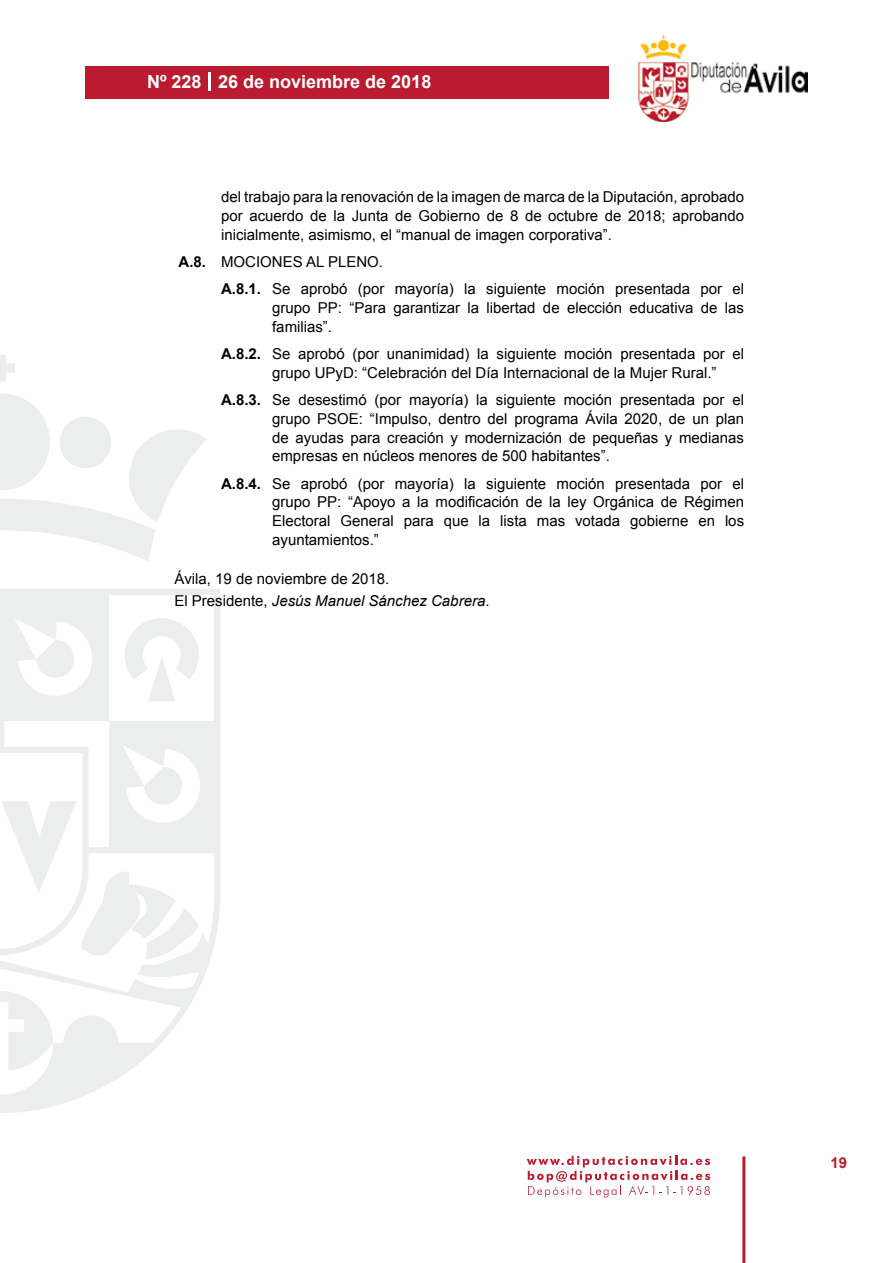
<style>
.page{position:relative;width:893px;height:1263px;background:#fff}
.page>*{position:absolute;margin:0;border:0;box-sizing:border-box;transform-origin:0 0}
.t1{font:700 18px "Arial";color:#fff}
.t2{font:15px/18.8px "Arial";color:#000}
.t3{font:700 15px "Arial";color:#ba1b2f}
.s1{font-weight:700}
.s2{font-style:italic}
</style>
<div class="page">
<svg style="left:527px;top:1156px;width:183px;height:41px"></svg>
<div style="left:85px;top:66px;width:523px;height:33px;background:#ba1b2f"></div>
<img style="left:638px;top:36px;width:170px;height:86px">
<hr style="left:742px;top:1156px;width:3px;height:107px;background:#ba1b2f">
<svg style="left:208px;top:72px;width:2px;height:18px"></svg>
<svg style="left:0;top:355px;width:15px;height:27px"></svg>
<svg style="left:0;top:393px;width:206px;height:168px"></svg>
<svg style="left:0;top:589px;width:220px;height:524px"></svg>
<svg style="left:36px;top:640px;width:40px;height:40px"></svg>
<svg style="left:125px;top:618px;width:74px;height:83px"></svg>
<svg style="left:0;top:991px;width:53px;height:79px"></svg>
<svg style="left:1px;top:767px;width:198px;height:192px"></svg>
<p class="t1" style="left:147px;top:69px;width:286px">Nº 228 26 de noviembre de 2018</p>
<p class="t2" style="left:221px;top:188px;width:524px;text-align:justify">del trabajo para la renovación de la imagen de marca de la Diputación, aprobado por acuerdo de la Junta de Gobierno de 8 de octubre de 2018; aprobando inicialmente, asimismo, el “manual de imagen corporativa”.</p>
<p class="t2" style="left:221px;top:248px;width:524px;line-height:27.3px;text-indent:-43px"><span class="s1">A.8.</span> MOCIONES AL PLENO.<br><span class="s1">A.8.1.</span> Se aprobó (por mayoría) la siguiente moción presentada por el</p>
<p class="t2" style="left:272px;top:299px;width:473px">grupo PP: “Para garantizar la libertad de elección educativa de las familias”.</p>
<p class="t2" style="left:272px;top:345px;width:473px;text-indent:-51px"><span class="s1">A.8.2.</span> Se aprobó (por unanimidad) la siguiente moción presentada por el grupo UPyD: “Celebración del Día Internacional de la Mujer Rural.”</p>
<p class="t2" style="left:272px;top:391px;width:473px;text-align:justify;text-indent:-51px"><span class="s1">A.8.3.</span> Se desestimó (por mayoría) la siguiente moción presentada por el grupo PSOE: “Impulso, dentro del programa Ávila 2020, de un plan de ayudas para creación y modernización de pequeñas y medianas empresas en núcleos menores de 500 habitantes”.</p>
<p class="t2" style="left:272px;top:474px;width:473px;text-align:justify;text-indent:-51px"><span class="s1">A.8.4.</span> Se aprobó (por mayoría) la siguiente moción presentada por el grupo PP: “Apoyo a la modificación de la ley Orgánica de Régimen Electoral General para que la lista mas votada gobierne en los ayuntamientos.”</p>
<p class="t2" style="left:174px;top:568px;width:317px;line-height:22.2px">Ávila, 19 de noviembre de 2018.<br>El Presidente, <span class="s2">Jesús Manuel Sánchez Cabrera</span>.</p>
<p class="t3" style="left:831px;top:1153px;width:18px">19</p>
</div>
